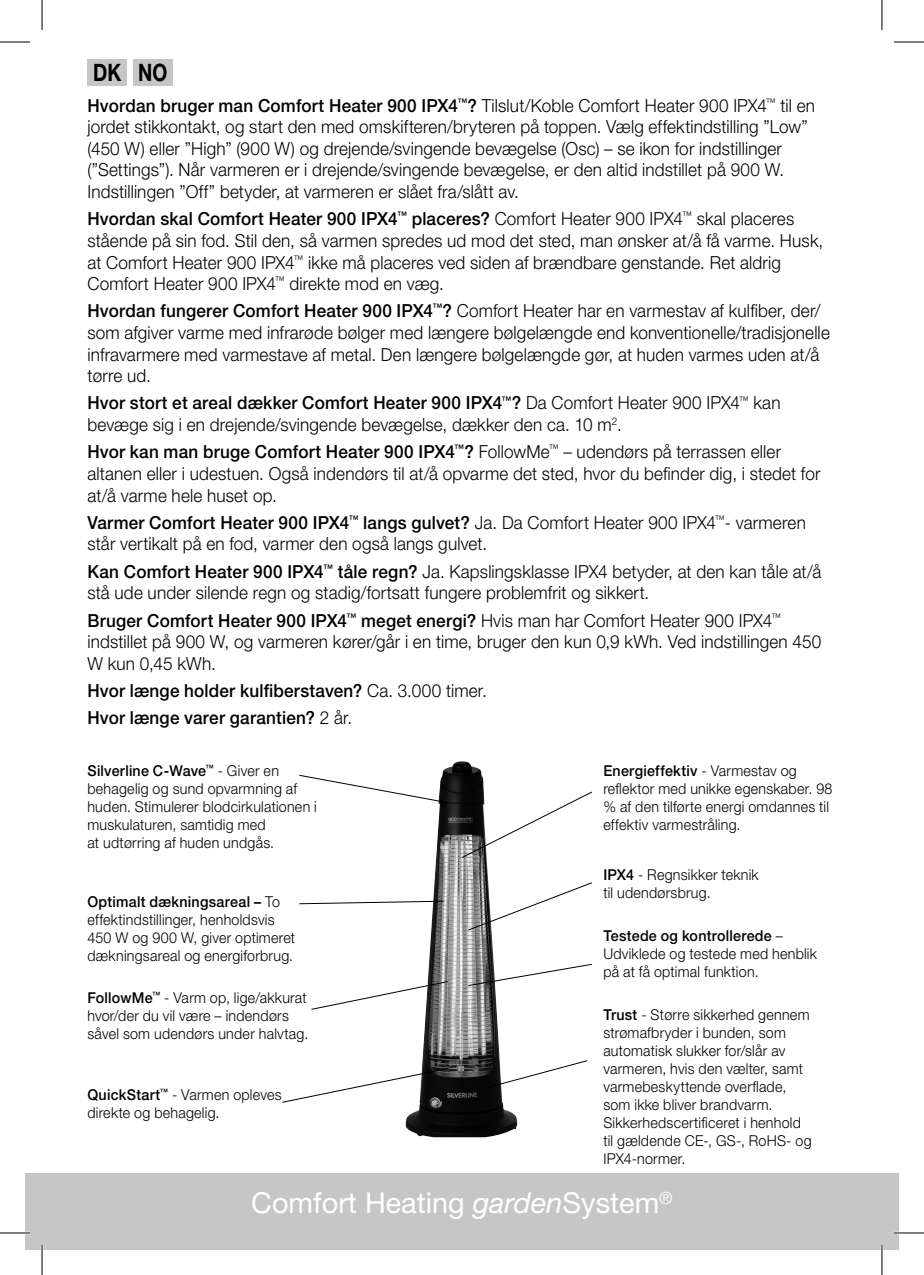
<style>
.page{position:relative;width:924px;height:1275px;background:#fff}
.page>*{position:absolute;margin:0;border:0;box-sizing:border-box;transform-origin:0 0}
.t1{font:28.8px "Helvetica Neue LT Std";color:#fff}
.t2{font:700 24px "Helvetica Neue LT Std";color:#000;scale:.8 1}
.t3{font:300 18px/21.6px "Helvetica Neue LT Std";letter-spacing:.01em;color:#000;scale:.95 1}
.t4{font:500 18px/27.2px "Helvetica Neue LT Std";letter-spacing:.01em;color:#000;scale:.95 1}
.t5{font:300 15px/18px "Helvetica Neue LT Std";letter-spacing:.015em;color:#000;scale:.95 1}
.s1{font-weight:500}
.s2{font-weight:300}
.s3{font-style:italic}
</style>
<div class="page">
<div style="left:25px;top:1173px;width:873px;height:77px;background:#c6c6c6"></div>
<div style="left:87px;top:59px;width:40px;height:26px;background:#c6c6c6"></div>
<div style="left:133px;top:59px;width:39px;height:26px;background:#c6c6c6"></div>
<img style="left:405px;top:761px;width:112px;height:376px">
<svg style="left:299px;top:774px;width:149px;height:29px"></svg>
<svg style="left:299px;top:900px;width:145px;height:4px"></svg>
<svg style="left:311px;top:981px;width:137px;height:29px"></svg>
<svg style="left:282px;top:1068px;width:166px;height:35px"></svg>
<svg style="left:484px;top:1060px;width:103px;height:28px"></svg>
<svg style="left:467px;top:963px;width:125px;height:23px"></svg>
<svg style="left:467px;top:882px;width:125px;height:48px"></svg>
<svg style="left:461px;top:791px;width:131px;height:67px"></svg>
<hr style="left:0;top:1231px;width:30px;height:3px;background:#fff">
<hr style="left:893px;top:1231px;width:30px;height:3px;background:#fff">
<hr style="left:41px;top:1245px;width:2px;height:30px;background:#fff">
<hr style="left:880px;top:1245px;width:2px;height:30px;background:#fff">
<hr style="left:0;top:42px;width:30px;height:1px;background:#000">
<hr style="left:893px;top:42px;width:30px;height:1px;background:#000">
<hr style="left:0;top:1232px;width:30px;height:1px;background:#000">
<hr style="left:893px;top:1232px;width:30px;height:1px;background:#000">
<hr style="left:42px;top:0;width:1px;height:30px;background:#000">
<hr style="left:42px;top:1245px;width:1px;height:30px;background:#000">
<hr style="left:881px;top:0;width:1px;height:30px;background:#000">
<hr style="left:881px;top:1245px;width:1px;height:30px;background:#000">
<h2 class="t2" style="left:93px;top:57px;width:94px">DK NO</h2>
<p class="t3" style="left:87px;top:94px;width:767px"><span class="s1">Hvordan bruger man Comfort Heater 900 IPX4</span><sup>™</sup><span class="s1">?</span> Tilslut/Koble Comfort Heater 900 IPX4<sup>™</sup> til en jordet stikkontakt, og start den med omskifteren/bryteren på toppen. Vælg effektindstilling ”Low” (450 W) eller ”High” (900 W) og drejende/svingende bevægelse (Osc) – se ikon for indstillinger (”Settings”). Når varmeren er i drejende/svingende bevægelse, er den altid indstillet på 900 W.<br>Indstillingen ”Off” betyder, at varmeren er slået fra/slått av.</p>
<p class="t3" style="left:87px;top:208px;width:775px"><span class="s1">Hvordan skal Comfort Heater 900 IPX4</span><sup>™</sup> <span class="s1">placeres?</span> Comfort Heater 900 IPX4<sup>™</sup> skal placeres stående på sin fod. Stil den, så varmen spredes ud mod det sted, man ønsker at/å få varme. Husk, at Comfort Heater 900 IPX4<sup>™</sup> ikke må placeres ved siden af brændbare genstande. Ret aldrig Comfort Heater 900 IPX4<sup>™</sup> direkte mod en væg.</p>
<p class="t3" style="left:87px;top:300px;width:782px"><span class="s1">Hvordan fungerer Comfort Heater 900 IPX4</span><sup>™</sup><span class="s1">?</span> Comfort Heater har en varmestav af kulfiber, der/ som afgiver varme med infrarøde bølger med længere bølgelængde end konventionelle/tradisjonelle infravarmere med varmestave af metal. Den længere bølgelængde gør, at huden varmes uden at/å tørre ud.</p>
<p class="t3" style="left:87px;top:392px;width:730px"><span class="s1">Hvor stort et areal dækker Comfort Heater 900 IPX4</span><sup>™</sup><span class="s1">?</span> Da Comfort Heater 900 IPX4<sup>™</sup> kan bevæge sig i en drejende/svingende bevægelse, dækker den ca. 10 m<sup>2</sup>.</p>
<p class="t3" style="left:87px;top:441px;width:772px"><span class="s1">Hvor kan man bruge Comfort Heater 900 IPX4</span><sup>™</sup><span class="s1">?</span> FollowMe<sup>™</sup> – udendørs på terrassen eller altanen eller i udestuen. Også indendørs til at/å opvarme det sted, hvor du befinder dig, i stedet for at/å varme hele huset op.</p>
<p class="t3" style="left:87px;top:511px;width:757px"><span class="s1">Varmer Comfort Heater 900 IPX4</span><sup>™</sup> <span class="s1">langs gulvet?</span> Ja. Da Comfort Heater 900 IPX4<sup>™</sup>- varmeren står vertikalt på en fod, varmer den også langs gulvet.</p>
<p class="t3" style="left:87px;top:560px;width:773px"><span class="s1">Kan Comfort Heater 900 IPX4</span><sup>™</sup> <span class="s1">tåle regn?</span> Ja. Kapslingsklasse IPX4 betyder, at den kan tåle at/å stå ude under silende regn og stadig/fortsatt fungere problemfrit og sikkert.</p>
<p class="t3" style="left:87px;top:609px;width:773px"><span class="s1">Bruger Comfort Heater 900 IPX4</span><sup>™</sup> <span class="s1">meget energi?</span> Hvis man har Comfort Heater 900 IPX4<sup>™ </sup>indstillet på 900 W, og varmeren kører/går i en time, bruger den kun 0,9 kWh. Ved indstillingen 450<br>W kun 0,45 kWh.</p>
<p class="t4" style="left:87px;top:677px;width:422px">Hvor længe holder kulfiberstaven? <span class="s2">Ca. 3.000 timer.<br></span>Hvor længe varer garantien? <span class="s2">2 år.</span></p>
<p class="t5" style="left:87px;top:761px;width:243px"><span class="s1">Silverline C-Wave</span><sup>™</sup> - Giver en behagelig og sund opvarmning af huden. Stimulerer blodcirkulationen i muskulaturen, samtidig med<br>at udtørring af huden undgås.</p>
<p class="t5" style="left:87px;top:892px;width:220px"><span class="s1">Optimalt dækningsareal –</span> To effektindstillinger, henholdsvis<br>450 W og 900 W, giver optimeret dækningsareal og energiforbrug.</p>
<p class="t5" style="left:87px;top:988px;width:234px"><span class="s1">FollowMe</span><sup>™</sup> - Varm op, lige/akkurat hvor/der du vil være – indendørs såvel som udendørs under halvtag.</p>
<p class="t5" style="left:87px;top:1085px;width:206px"><span class="s1">QuickStart</span><sup>™</sup> - Varmen opleves direkte og behagelig.</p>
<p class="t5" style="left:603px;top:761px;width:242px"><span class="s1">Energieffektiv</span> - Varmestav og reflektor med unikke egenskaber. 98 % af den tilførte energi omdannes til effektiv varmestråling.</p>
<p class="t5" style="left:603px;top:865px;width:165px"><span class="s1">IPX4</span> - Regnsikker teknik til udendørsbrug.</p>
<p class="t5" style="left:603px;top:926px;width:226px"><span class="s1">Testede og kontrollerede</span> –<br>Udviklede og testede med henblik på at få optimal funktion.</p>
<p class="t5" style="left:603px;top:1005px;width:221px"><span class="s1">Trust</span> - Større sikkerhed gennem strømafbryder i bunden, som automatisk slukker for/slår av varmeren, hvis den vælter, samt varmebeskyttende overflade, som ikke bliver brandvarm.<br>Sikkerhedscertificeret i henhold til gældende CE-, GS-, RoHS- og<br>IPX4-normer.</p>
<h1 class="t1" style="left:251px;top:1186px;width:422px">Comfort Heating <span class="s3">garden</span>System<sup>®</sup></h1>
</div>
